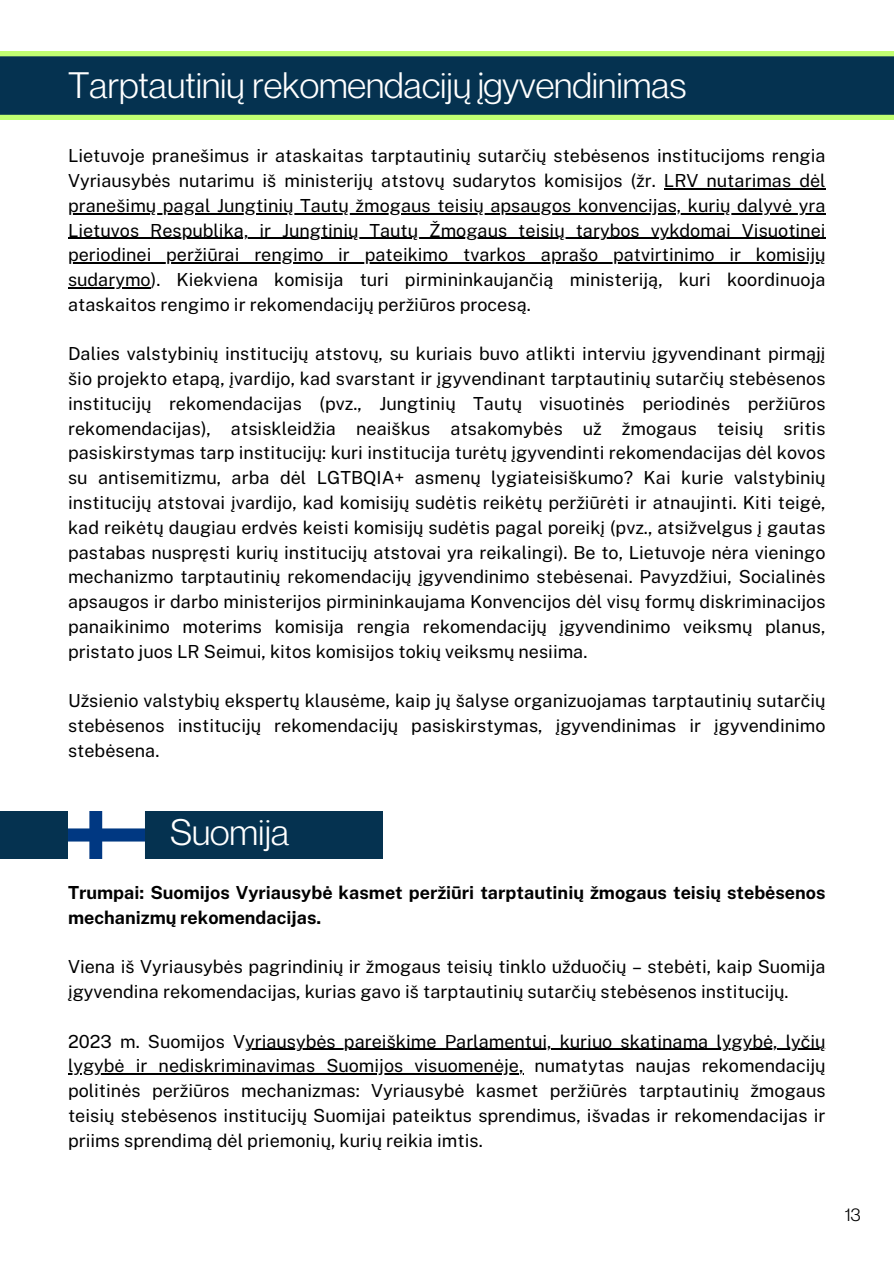
<style>
.page{position:relative;width:894px;height:1264px;background:#fff}
.page>*{position:absolute;margin:0;border:0;box-sizing:border-box;transform-origin:0 0}
.t1{font:36px "Neue Montreal";color:#fff}
.t2{font:18px/24.8px "Public Sans";color:#000;text-align:justify}
.t3{font:700 18px/24.8px "Public Sans";color:#000}
.t4{font:18px "Neue Montreal";color:#000}
</style>
<div class="page">
<hr style="left:245px;top:1048px;width:580px;height:1px;background:#000">
<hr style="left:68px;top:1073px;width:451px;height:1px;background:#000">
<svg style="left:0;top:52px;width:893px;height:67px;background:#1c4c54"></svg>
<hr style="left:663px;top:188px;width:162px;height:1px;background:#000">
<hr style="left:68px;top:213px;width:757px;height:1px;background:#000">
<hr style="left:68px;top:238px;width:757px;height:1px;background:#000">
<hr style="left:68px;top:262px;width:757px;height:2px;background:#000">
<hr style="left:68px;top:287px;width:83px;height:1px;background:#000">
<div style="left:0;top:811px;width:382px;height:47px;background:#053250"></div>
<img style="left:68px;top:811px;width:77px;height:47px">
<h1 class="t1" style="left:68px;top:63px;width:619px">Tarptautinių rekomendacijų įgyvendinimas</h1>
<p class="t2" style="left:68px;top:143px;width:758px">Lietuvoje pranešimus ir ataskaitas tarptautinių sutarčių stebėsenos institucijoms rengia Vyriausybės nutarimu iš ministerijų atstovų sudarytos komisijos (žr. LRV nutarimas dėl pranešimų pagal Jungtinių Tautų žmogaus teisių apsaugos konvencijas, kurių dalyvė yra Lietuvos Respublika, ir Jungtinių Tautų Žmogaus teisių tarybos vykdomai Visuotinei periodinei peržiūrai rengimo ir pateikimo tvarkos aprašo patvirtinimo ir komisijų sudarymo). Kiekviena komisija turi pirmininkaujančią ministeriją, kuri koordinuoja ataskaitos rengimo ir rekomendacijų peržiūros procesą.</p>
<p class="t2" style="left:68px;top:341px;width:758px">Dalies valstybinių institucijų atstovų, su kuriais buvo atlikti interviu įgyvendinant pirmąjį šio projekto etapą, įvardijo, kad svarstant ir įgyvendinant tarptautinių sutarčių stebėsenos institucijų rekomendacijas (pvz., Jungtinių Tautų visuotinės periodinės peržiūros rekomendacijas), atsiskleidžia neaiškus atsakomybės už žmogaus teisių sritis pasiskirstymas tarp institucijų: kuri institucija turėtų įgyvendinti rekomendacijas dėl kovos su antisemitizmu, arba dėl LGTBQIA+ asmenų lygiateisiškumo? Kai kurie valstybinių institucijų atstovai įvardijo, kad komisijų sudėtis reikėtų peržiūrėti ir atnaujinti. Kiti teigė, kad reikėtų daugiau erdvės keisti komisijų sudėtis pagal poreikį (pvz., atsižvelgus į gautas pastabas nuspręsti kurių institucijų atstovai yra reikalingi). Be to, Lietuvoje nėra vieningo mechanizmo tarptautinių rekomendacijų įgyvendinimo stebėsenai. Pavyzdžiui, Socialinės apsaugos ir darbo ministerijos pirmininkaujama Konvencijos dėl visų formų diskriminacijos panaikinimo moterims komisija rengia rekomendacijų įgyvendinimo veiksmų planus, pristato juos LR Seimui, kitos komisijos tokių veiksmų nesiima.</p>
<p class="t2" style="left:68px;top:688px;width:758px">Užsienio valstybių ekspertų klausėme, kaip jų šalyse organizuojamas tarptautinių sutarčių stebėsenos institucijų rekomendacijų pasiskirstymas, įgyvendinimas ir įgyvendinimo stebėsena.</p>
<h1 class="t1" style="left:170px;top:809px;width:120px">Suomija</h1>
<p class="t3" style="left:68px;top:880px;width:758px">Trumpai: Suomijos Vyriausybė kasmet peržiūri tarptautinių žmogaus teisių stebėsenos mechanizmų rekomendacijas.</p>
<p class="t2" style="left:68px;top:954px;width:758px">Viena iš Vyriausybės pagrindinių ir žmogaus teisių tinklo užduočių – stebėti, kaip Suomija įgyvendina rekomendacijas, kurias gavo iš tarptautinių sutarčių stebėsenos institucijų.</p>
<p class="t2" style="left:68px;top:1028px;width:758px">2023 m. Suomijos Vyriausybės pareiškime Parlamentui, kuriuo skatinama lygybė, lyčių lygybė ir nediskriminavimas Suomijos visuomenėje, numatytas naujas rekomendacijų politinės peržiūros mechanizmas: Vyriausybė kasmet peržiūrės tarptautinių žmogaus teisių stebėsenos institucijų Suomijai pateiktus sprendimus, išvadas ir rekomendacijas ir priims sprendimą dėl priemonių, kurių reikia imtis.</p>
<p class="t4" style="left:844px;top:1202px;width:17px">13</p>
</div>
